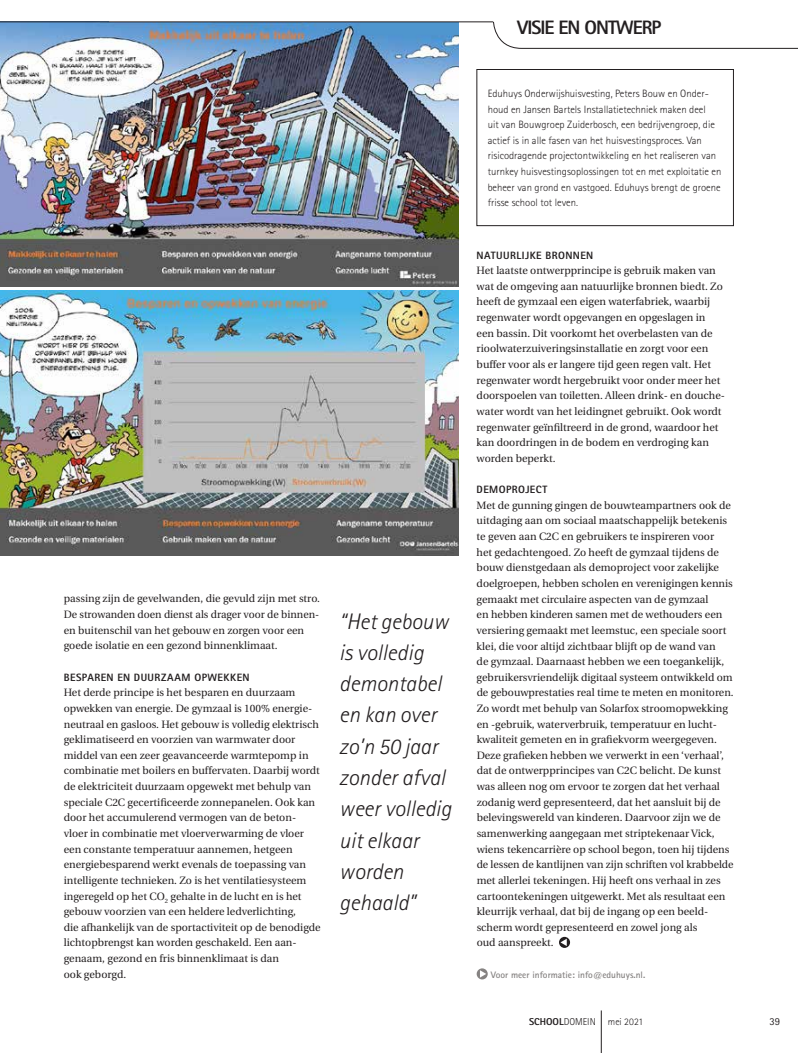
<style>
.page{position:relative;width:798px;height:1053px;background:#fff}
.page>*{position:absolute;margin:0;border:0;box-sizing:border-box;transform-origin:0 0}
.t1{font:italic 300 22.5px/31.2px "Rotis Sans Serif";color:#231f20}
.t2{font:800 19.38px "Rotis Sans Serif";letter-spacing:-.05em;color:#231f20}
.t3{font:10.62px/15.6px "Utopia";color:#231f20}
.t4{font:300 10.62px/15.6px "Rotis Sans Serif";color:#231f20}
.t5{font:800 10.62px "Rotis Sans Serif";letter-spacing:.04em;color:#231f20}
.t6{font:10.62px "Rotis Sans Serif";color:#231f20}
.t7{font:300 10px "Rotis Sans Serif";color:#231f20}
.t8{font:700 9.38px "Rotis Sans Serif";color:#868382}
.s1{font-weight:800}
</style>
<div class="page">
<img style="left:1px;top:23px;width:458px;height:264px">
<img style="left:1px;top:290px;width:458px;height:265px">
<img style="left:0;top:23px;width:1px;height:532px">
<svg style="left:493px;top:22px;width:304px;height:27px"></svg>
<hr style="left:0;top:22px;width:493px;height:1px;background:#231f20">
<svg style="left:476px;top:968px;width:11px;height:11px"></svg>
<svg style="left:480px;top:970px;width:6px;height:7px"></svg>
<svg style="left:558px;top:936px;width:12px;height:11px"></svg>
<svg style="left:560px;top:938px;width:6px;height:8px"></svg>
<hr style="left:600px;top:1010px;width:1px;height:42px;background:#231f20">
<div style="left:476px;top:69px;width:257px;height:157px;border:1px solid #231f20"></div>
<p class="t3" style="left:64px;top:591px;width:257px">passing zijn de gevelwanden, die gevuld zijn met stro.<br>De strowanden doen dienst als drager voor de binnen&shy;en buitenschil van het gebouw en zorgen voor een goede isolatie en een gezond binnenklimaat.</p>
<p class="t5" style="left:64px;top:670px;width:187px">BESPAREN EN DUURZAAM OPWEKKEN</p>
<p class="t3" style="left:64px;top:685px;width:258px">Het derde principe is het besparen en duurzaam opwekken van energie. De gymzaal is 100% energie&shy;neutraal en gasloos. Het gebouw is volledig elektrisch geklimatiseerd en voorzien van warmwater door middel van een zeer geavanceerde warmtepomp in combinatie met boilers en buffervaten. Daarbij wordt de elektriciteit duurzaam opgewekt met behulp van speciale C2C gecertificeerde zonnepanelen. Ook kan door het accumulerend vermogen van de beton&shy;vloer in combinatie met vloerverwarming de vloer een constante temperatuur aannemen, hetgeen energiebesparend werkt evenals de toepassing van intelligente technieken. Zo is het ventilatiesysteem ingeregeld op het CO<sub>2</sub> gehalte in de lucht en is het gebouw voorzien van een heldere ledverlichting,<br>die afhankelijk van de sportactiviteit op de benodigde lichtopbrengst kan worden geschakeld. Een aan&shy;genaam, gezond en fris binnenklimaat is dan<br>ook geborgd.</p>
<h1 class="t1" style="left:339px;top:605px;width:114px">“Het gebouw is volledig demontabel en kan over zo’n 50 jaar zonder afval weer volledig uit elkaar worden gehaald”</h1>
<h2 class="t2" style="left:517px;top:15px;width:145px">VISIE EN ONTWERP</h2>
<p class="t4" style="left:487px;top:85px;width:235px">Eduhuys Onderwijshuisvesting, Peters Bouw en Onder&shy;houd en Jansen Bartels Installatietechniek maken deel<br>uit van Bouwgroep Zuiderbosch, een bedrijvengroep, die actief is in alle fasen van het huisvestingsproces. Van risicodragende projectontwikkeling en het realiseren van turnkey huisvestingsoplossingen tot en met exploitatie en beheer van grond en vastgoed. Eduhuys brengt de groene frisse school tot leven.</p>
<p class="t5" style="left:476px;top:248px;width:118px">NATUURLIJKE BRONNEN</p>
<p class="t3" style="left:476px;top:263px;width:250px">Het laatste ontwerpprincipe is gebruik maken van wat de omgeving aan natuurlijke bronnen biedt. Zo heeft de gymzaal een eigen waterfabriek, waarbij regenwater wordt opgevangen en opgeslagen in een bassin. Dit voorkomt het overbelasten van de rioolwaterzuiveringsinstallatie en zorgt voor een buffer voor als er langere tijd geen regen valt. Het regenwater wordt hergebruikt voor onder meer het doorspoelen van toiletten. Alleen drink- en douche&shy;water wordt van het leidingnet gebruikt. Ook wordt regenwater geïnfiltreerd in de grond, waardoor het kan doordringen in de bodem en verdroging kan worden beperkt.</p>
<p class="t5" style="left:476px;top:482px;width:72px">DEMOPROJECT</p>
<p class="t3" style="left:476px;top:497px;width:258px">Met de gunning gingen de bouwteampartners ook de uitdaging aan om sociaal maatschappelijk betekenis te geven aan C2C en gebruikers te inspireren voor<br>het gedachtengoed. Zo heeft de gymzaal tijdens de bouw dienstgedaan als demoproject voor zakelijke doelgroepen, hebben scholen en verenigingen kennis gemaakt met circulaire aspecten van de gymzaal<br>en hebben kinderen samen met de wethouders een versiering gemaakt met leemstuc, een speciale soort klei, die voor altijd zichtbaar blijft op de wand van<br>de gymzaal. Daarnaast hebben we een toegankelijk, gebruikersvriendelijk digitaal systeem ontwikkeld om de gebouwprestaties real time te meten en monitoren.<br>Zo wordt met behulp van Solarfox stroomopwekking en -gebruik, waterverbruik, temperatuur en lucht&shy;kwaliteit gemeten en in grafiekvorm weergegeven.<br>Deze grafieken hebben we verwerkt in een ‘verhaal’, dat de ontwerpprincipes van C2C belicht. De kunst was alleen nog om ervoor te zorgen dat het verhaal zodanig werd gepresenteerd, dat het aansluit bij de belevingswereld van kinderen. Daarvoor zijn we de samenwerking aangegaan met striptekenaar Vick, wiens tekencarrière op school begon, toen hij tijdens de lessen de kantlijnen van zijn schriften vol krabbelde met allerlei tekeningen. Hij heeft ons verhaal in zes cartoontekeningen uitgewerkt. Met als resultaat een kleurrijk verhaal, dat bij de ingang op een beeld&shy;scherm wordt gepresenteerd en zowel jong als<br>oud aanspreekt.</p>
<p class="t8" style="left:490px;top:968px;width:156px">Voor meer informatie: info@eduhuys.nl.</p>
<p class="t7" style="left:529px;top:1015px;width:116px"><span class="s1">SCHOOL</span>DOMEIN mei 2021</p>
<p class="t6" style="left:769px;top:1014px;width:12px">39</p>
</div>
